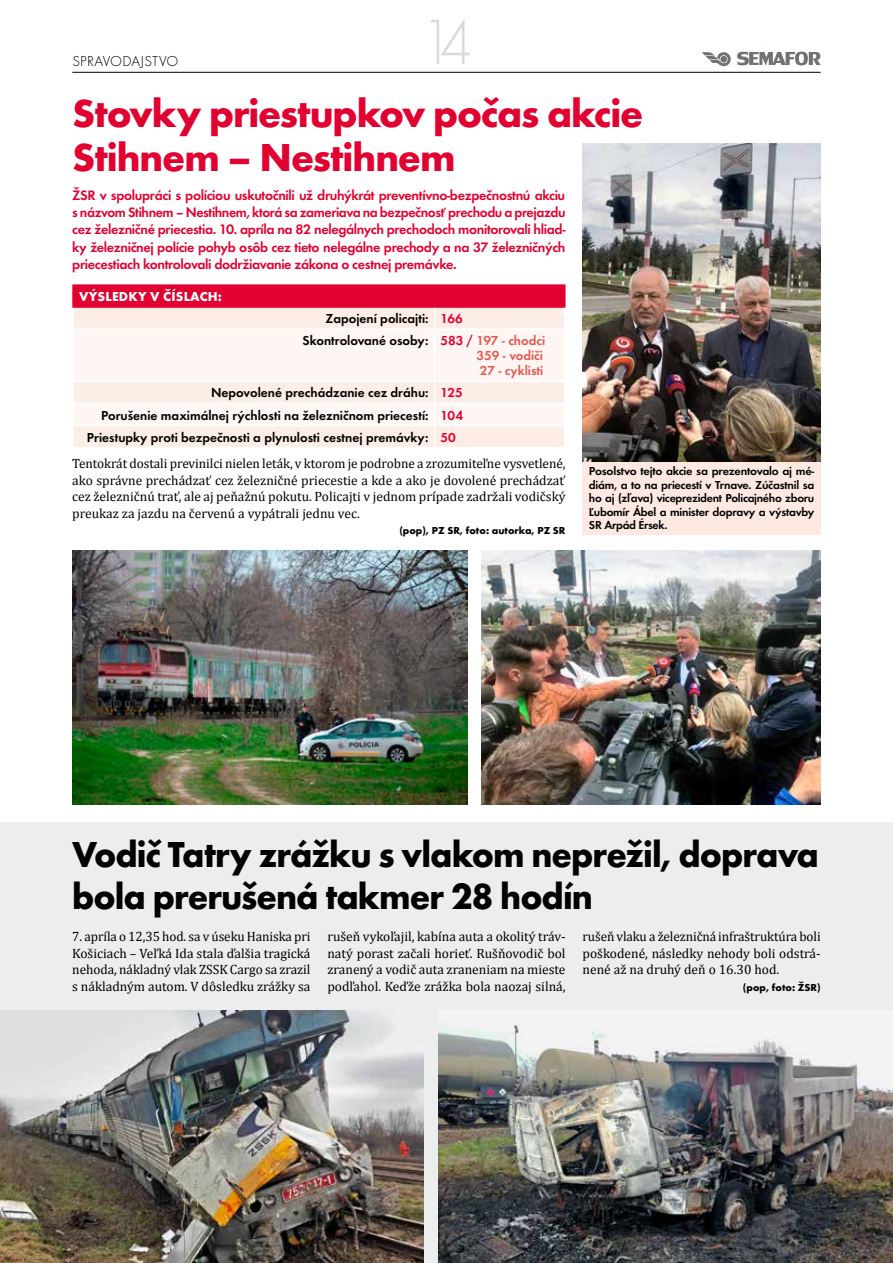
<style>
.page{position:relative;width:893px;height:1263px;background:#fff}
.page>*{position:absolute;margin:0;border:0;box-sizing:border-box;transform-origin:0 0}
.t1{font:66px "Futura TOT Ligh";color:#d9dadb;scale:.9 1}
.t2{font:700 40.5px/43.5px "Futura TOT";letter-spacing:-.025em;color:#e20030}
.t3{font:700 37.5px/42px "Futura TOT";letter-spacing:-.025em;color:#000;scale:.96 1}
.t4{font:15px "Futura TOT Ligh";letter-spacing:.01em;color:#000}
.t5{font:600 14.25px/17.2px "Futura TOT";letter-spacing:-.025em;color:#e20030;text-align:justify}
.t6{font:13.5px/16.5px "Cambria";color:#000;text-align:justify}
.t7{font:600 13.5px/22px "Futura TOT";color:#000}
.t8{font:600 13.5px/15px "Futura TOT";color:#e85750}
.t9{font:700 13.5px "Futura TOT";letter-spacing:.015em;color:#fff}
.t10{font:600 12px/13.5px "Futura TOT";letter-spacing:-.02em;color:#000;text-align:justify}
.t11{font:700 10.5px "Futura TOT";color:#000}
.s1{color:#e20030}
.s2{color:#e85750}
</style>
<div class="page">
<div style="left:0;top:822px;width:893px;height:441px;background:#eceded"></div>
<svg style="left:737px;top:51px;width:84px;height:14px"></svg>
<svg style="left:702px;top:52px;width:29px;height:14px"></svg>
<hr style="left:72px;top:72px;width:749px;height:1px;background:#000">
<div style="left:73px;top:285px;width:492px;height:22px;background:#e20030"></div>
<div style="left:74px;top:308px;width:490px;height:139px;background:#fdede7"></div>
<svg style="left:74px;top:330px;width:490px;height:95px;fill:#fef6f3"></svg>
<hr style="left:72px;top:284px;width:363px;height:2px;background:#e20030">
<hr style="left:72px;top:286px;width:2px;height:20px;background:#e20030">
<hr style="left:435px;top:284px;width:131px;height:2px;background:#e20030">
<hr style="left:564px;top:286px;width:2px;height:20px;background:#e20030">
<hr style="left:72px;top:306px;width:363px;height:2px;background:#e20030">
<hr style="left:435px;top:306px;width:131px;height:2px;background:#e20030">
<svg style="left:434px;top:308px;width:1px;height:20px"></svg>
<hr style="left:72px;top:328px;width:363px;height:2px;background:#fff">
<hr style="left:435px;top:328px;width:131px;height:2px;background:#fff">
<hr style="left:434px;top:330px;width:1px;height:50px;background:#fff">
<hr style="left:72px;top:380px;width:363px;height:2px;background:#fff">
<hr style="left:435px;top:380px;width:131px;height:2px;background:#fff">
<hr style="left:72px;top:403px;width:363px;height:1px;background:#fff">
<hr style="left:435px;top:403px;width:131px;height:1px;background:#fff">
<hr style="left:72px;top:425px;width:363px;height:1px;background:#fff">
<hr style="left:435px;top:425px;width:131px;height:1px;background:#fff">
<svg style="left:434px;top:382px;width:1px;height:65px"></svg>
<div style="left:583px;top:461px;width:238px;height:73px;background:#fde9e2"></div>
<img style="left:583px;top:144px;width:238px;height:317px">
<img style="left:482px;top:550px;width:339px;height:254px">
<img style="left:72px;top:551px;width:396px;height:254px">
<img style="left:0;top:1010px;width:423px;height:253px">
<img style="left:438px;top:1020px;width:455px;height:243px">
<p class="t4" style="left:72px;top:52px;width:108px">SPRAVODAJSTVO</p>
<h1 class="t1" style="left:420px;top:4px;width:59px">14</h1>
<h2 class="t2" style="left:72px;top:91px;width:573px">Stovky priestupkov počas akcie<br>Stihnem – Nestihnem</h2>
<p class="t5" style="left:72px;top:186px;width:495px">ŽSR v spolupráci s políciou uskutočnili už druhýkrát preventívno-bezpečnostnú akciu s názvom Stihnem – Nestihnem, ktorá sa zameriava na bezpečnosť prechodu a prejazdu cez železničné priecestia. 10. apríla na 82 nelegálnych prechodoch monitorovali hliad&shy;ky železničnej polície pohyb osôb cez tieto nelegálne prechody a na 37 železničných priecestiach kontrolovali dodržiavanie zákona o cestnej premávke.</p>
<p class="t9" style="left:79px;top:288px;width:144px">VÝSLEDKY V ČÍSLACH:</p>
<p class="t7" style="left:303px;top:307px;width:244px;text-indent:23px">Zapojení policajti: <span class="s1">166<br></span>Skontrolované osoby: <span class="s1">583 /</span> <span class="s2">197 - chodci</span></p>
<p class="t8" style="left:477px;top:348px;width:68px">359 - vodiči<br>27 - cyklisti</p>
<p class="t7" style="left:211px;top:382px;width:253px">Nepovolené prechádzanie cez dráhu: <span class="s1">125</span></p>
<p class="t7" style="left:101px;top:404px;width:363px">Porušenie maximálnej rýchlosti na železničnom priecestí: <span class="s1">104</span></p>
<p class="t7" style="left:87px;top:426px;width:370px">Priestupky proti bezpečnosti a plynulosti cestnej premávky: <span class="s1">50</span></p>
<p class="t6" style="left:72px;top:455px;width:495px">Tentokrát dostali previnilci nielen leták, v ktorom je podrobne a zrozumiteľne vysvetlené, ako správne prechádzať cez železničné priecestie a kde a ako je dovolené prechádzať cez železničnú trať, ale aj peňažnú pokutu. Policajti v jednom prípade zadržali vodičský preukaz za jazdu na červenú a vypátrali jednu vec.</p>
<p class="t11" style="left:399px;top:524px;width:168px">(pop), PZ SR, foto: autorka, PZ SR</p>
<p class="t10" style="left:589px;top:464px;width:227px">Posolstvo tejto akcie sa prezentovalo aj mé&shy;diám, a to na priecestí v Trnave. Zúčastnil sa ho aj (zľava) viceprezident Policajného zboru Ľubomír Ábel a minister dopravy a výstavby SR Arpád Érsek.</p>
<h3 class="t3" style="left:72px;top:833px;width:779px">Vodič Tatry zrážku s vlakom neprežil, doprava bola prerušená takmer 28 hodín</h3>
<p class="t6" style="left:327px;top:928px;width:240px">rušeň vykoľajil, kabína auta a okolitý tráv&shy;natý porast začali horieť. Rušňovodič bol zranený a vodič auta zraneniam na mieste podľahol. Keďže zrážka bola naozaj silná,</p>
<p class="t6" style="left:583px;top:928px;width:240px">rušeň vlaku a železničná infraštruktúra boli poškodené, následky nehody boli odstrá&shy;nené až na druhý deň o 16.30 hod.</p>
<p class="t6" style="left:72px;top:928px;width:240px">7. apríla o 12,35 hod. sa v úseku Haniska pri Košiciach – Veľká Ida stala ďalšia tragická nehoda, nákladný vlak ZSSK Cargo sa zrazil s nákladným autom. V dôsledku zrážky sa</p>
<p class="t11" style="left:743px;top:981px;width:79px">(pop, foto: ŽSR)</p>
</div>
